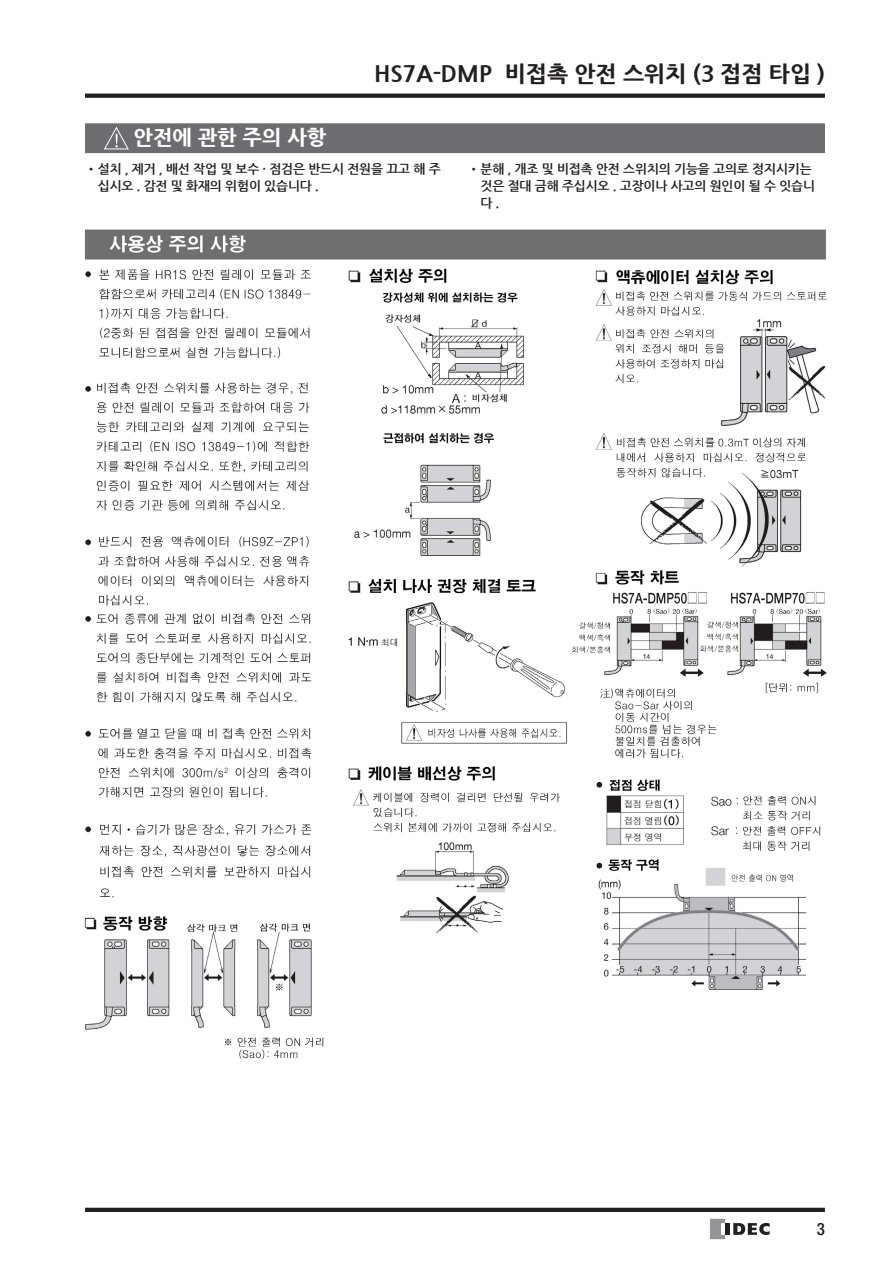
<style>
.page{position:relative;width:893px;height:1263px;background:#fff}
.page>*{position:absolute;margin:0;border:0;box-sizing:border-box;transform-origin:0 0}
.t1{font:800 22.5px "Nanum Gothic";color:#231f20}
.t2{font:800 20.7px "Nanum Gothic";color:#fff}
.t3{font:500 condensed 16.95px "Helvetica Neue LT Pro";color:#231f20}
.t4{font:700 12.75px/17px "Nanum Gothic";letter-spacing:-.01em;color:#231f20}
.s1{font-weight:400}
</style>
<div class="page">
<svg style="left:85px;top:94px;width:740px;height:4px;fill:#231f20"></svg>
<hr style="left:85px;top:1208px;width:740px;height:4px;background:#231f20">
<svg style="left:710px;top:1219px;width:15px;height:20px"></svg>
<hr style="left:725px;top:1223px;width:4px;height:12px;background:#231f20">
<svg style="left:733px;top:1223px;width:37px;height:12px"></svg>
<img style="left:84px;top:229px;width:743px;height:831px">
<div style="left:86px;top:124px;width:738px;height:28px;background:#6c6d70"></div>
<svg style="left:104px;top:127px;width:25px;height:23px"></svg>
<div style="left:85px;top:123px;width:740px;height:30px;border:1px solid #6c6d70"></div>
<h1 class="t1" style="left:374px;top:61px;width:452px">HS7A-DMP 비접촉 안전 스위치 (3 접점 타입 )</h1>
<h2 class="t2" style="left:134px;top:127px;width:194px">안전에 관한 주의 사항</h2>
<p class="t4" style="left:98px;top:161px;width:345px;text-indent:-13px"><span class="s1">•</span>설치 , 제거 , 배선 작업 및 보수 · 점검은 반드시 전원을 끄고 해 주 십시오 . 감전 및 화재의 위험이 있습니다 .</p>
<p class="t4" style="left:480px;top:161px;width:336px;text-indent:-13px"><span class="s1">•</span>분해 , 개조 및 비접촉 안전 스위치의 기능을 고의로 정지시키는 것은 절대 금해 주십시오 . 고장이나 사고의 원인이 될 수 잇습니 다.</p>
<h3 class="t3" style="left:817px;top:1219px;width:10px">3</h3>
</div>
